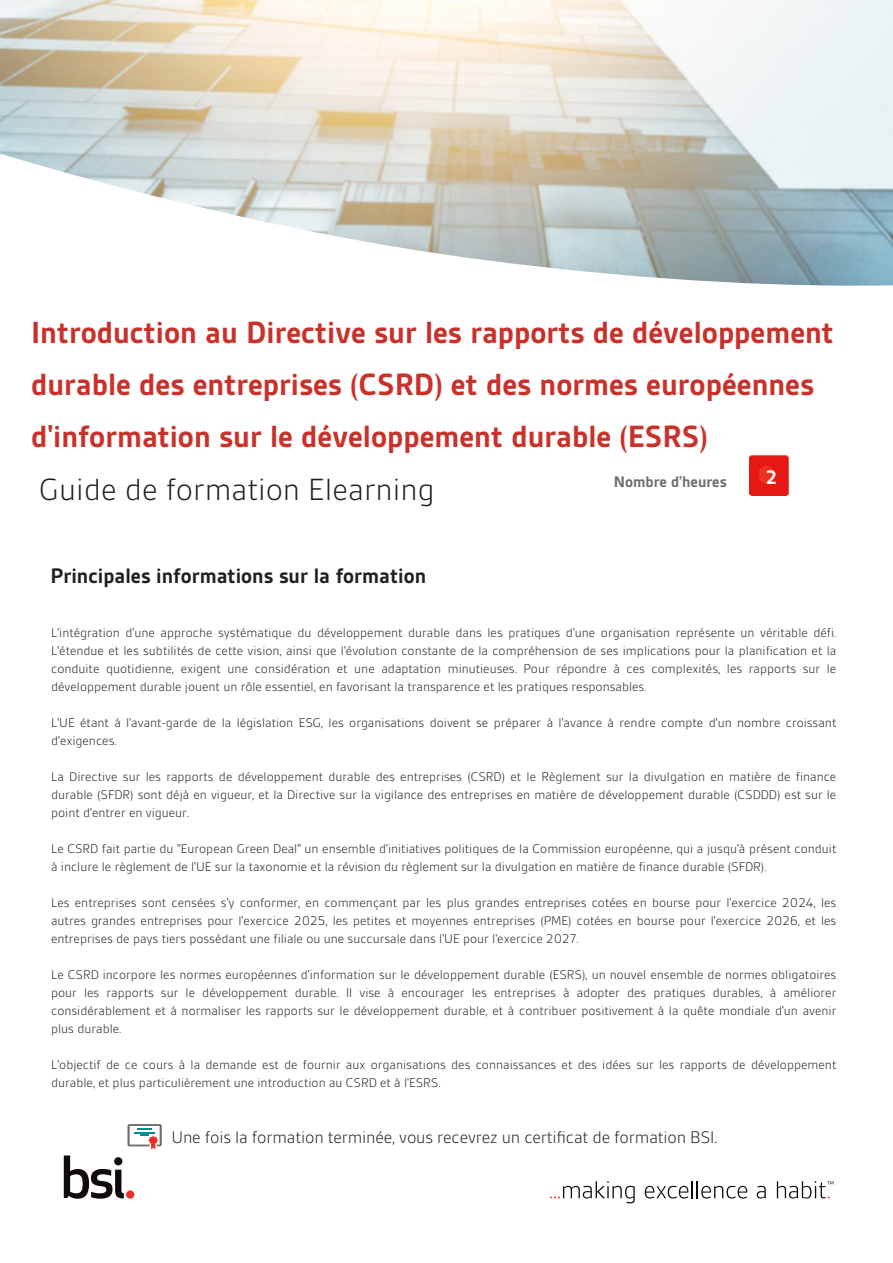
<style>
.page{position:relative;width:893px;height:1263px;background:#fff}
.page>*{position:absolute;margin:0;border:0;box-sizing:border-box;transform-origin:0 0}
.BSI_body_copy{font:700 33px/52.3px "BSI Gesta";color:#c9312b}
.BSI_body_copy-2{font:700 22.5px "BSI Gesta";color:#231f20}
.BSI_body_copy-3{font:700 21px "BSI Gesta";color:#fff}
.BSI_body_copy-4{font:300 18px "BSI Gesta";letter-spacing:-.01em;color:#231f20}
.BSI_body_copy-5{font:700 16.5px "BSI Gesta";color:#6c6d70}
.BSI_body_copy-6{font:300 13.5px/18px "BSI Gesta";color:#231f20;text-align:justify}
.s1{font-weight:300;color:#231f20}
</style>
<div class="page">
<svg style="left:550px;top:1181px;width:85px;height:22px"></svg>
<svg style="left:645px;top:1181px;width:102px;height:17px"></svg>
<svg style="left:757px;top:1186px;width:9px;height:12px"></svg>
<svg style="left:777px;top:1181px;width:56px;height:17px"></svg>
<img style="left:0;top:0;width:893px;height:286px">
<svg style="left:64px;top:1155px;width:60px;height:44px"></svg>
<div style="left:126px;top:1190px;width:8px;height:9px;background:#ee2e22;border-radius:50%"></div>
<img style="left:750px;top:455px;width:39px;height:41px">
<div style="left:759px;top:466px;width:15px;height:18px;background:#ef3026;border-radius:8px"></div>
<svg style="left:127px;top:1124px;width:35px;height:25px"></svg>
<p class="BSI_body_copy" style="left:31px;top:306px;width:804px">Introduction au Directive sur les rapports de développement durable des entreprises (CSRD) et des normes européennes d'information sur le développement durable (ESRS)<br><span class="s1">Guide de formation Elearning</span></p>
<p class="BSI_body_copy-5" style="left:614px;top:473px;width:114px">Nombre d'heures</p>
<p class="BSI_body_copy-3" style="left:765px;top:467px;width:13px">2</p>
<p class="BSI_body_copy-2" style="left:50px;top:564px;width:377px">Principales informations sur la formation</p>
<p class="BSI_body_copy-6" style="left:51px;top:624px;width:787px">L'intégration d'une approche systématique du développement durable dans les pratiques d'une organisation représente un véritable défi.<br>L'étendue et les subtilités de cette vision, ainsi que l'évolution constante de la compréhension de ses implications pour la planification et la conduite quotidienne, exigent une considération et une adaptation minutieuses. Pour répondre à ces complexités, les rapports sur le développement durable jouent un rôle essentiel, en favorisant la transparence et les pratiques responsables.</p>
<p class="BSI_body_copy-6" style="left:51px;top:714px;width:787px">L'UE étant à l'avant-garde de la législation ESG, les organisations doivent se préparer à l'avance à rendre compte d'un nombre croissant d'exigences.</p>
<p class="BSI_body_copy-6" style="left:51px;top:768px;width:787px">La Directive sur les rapports de développement durable des entreprises (CSRD) et le Règlement sur la divulgation en matière de finance durable (SFDR) sont déjà en vigueur, et la Directive sur la vigilance des entreprises en matière de développement durable (CSDDD) est sur le point d'entrer en vigueur.</p>
<p class="BSI_body_copy-6" style="left:51px;top:840px;width:787px">Le CSRD fait partie du "European Green Deal" un ensemble d'initiatives politiques de la Commission européenne, qui a jusqu'à présent conduit à inclure le règlement de l'UE sur la taxonomie et la révision du règlement sur la divulgation en matière de finance durable (SFDR).</p>
<p class="BSI_body_copy-6" style="left:51px;top:894px;width:787px">Les entreprises sont censées s'y conformer, en commençant par les plus grandes entreprises cotées en bourse pour l'exercice 2024, les autres grandes entreprises pour l'exercice 2025, les petites et moyennes entreprises (PME) cotées en bourse pour l'exercice 2026, et les entreprises de pays tiers possédant une filiale ou une succursale dans l'UE pour l'exercice 2027.</p>
<p class="BSI_body_copy-6" style="left:51px;top:966px;width:787px">Le CSRD incorpore les normes européennes d'information sur le développement durable (ESRS), un nouvel ensemble de normes obligatoires pour les rapports sur le développement durable. Il vise à encourager les entreprises à adopter des pratiques durables, à améliorer considérablement et à normaliser les rapports sur le développement durable, et à contribuer positivement à la quête mondiale d'un avenir plus durable.</p>
<p class="BSI_body_copy-6" style="left:51px;top:1056px;width:787px">L'objectif de ce cours à la demande est de fournir aux organisations des connaissances et des idées sur les rapports de développement durable, et plus particulièrement une introduction au CSRD et à l'ESRS.</p>
<p class="BSI_body_copy-4" style="left:171px;top:1127px;width:547px">Une fois la formation terminée, vous recevrez un certificat de formation BSI.</p>
</div>
